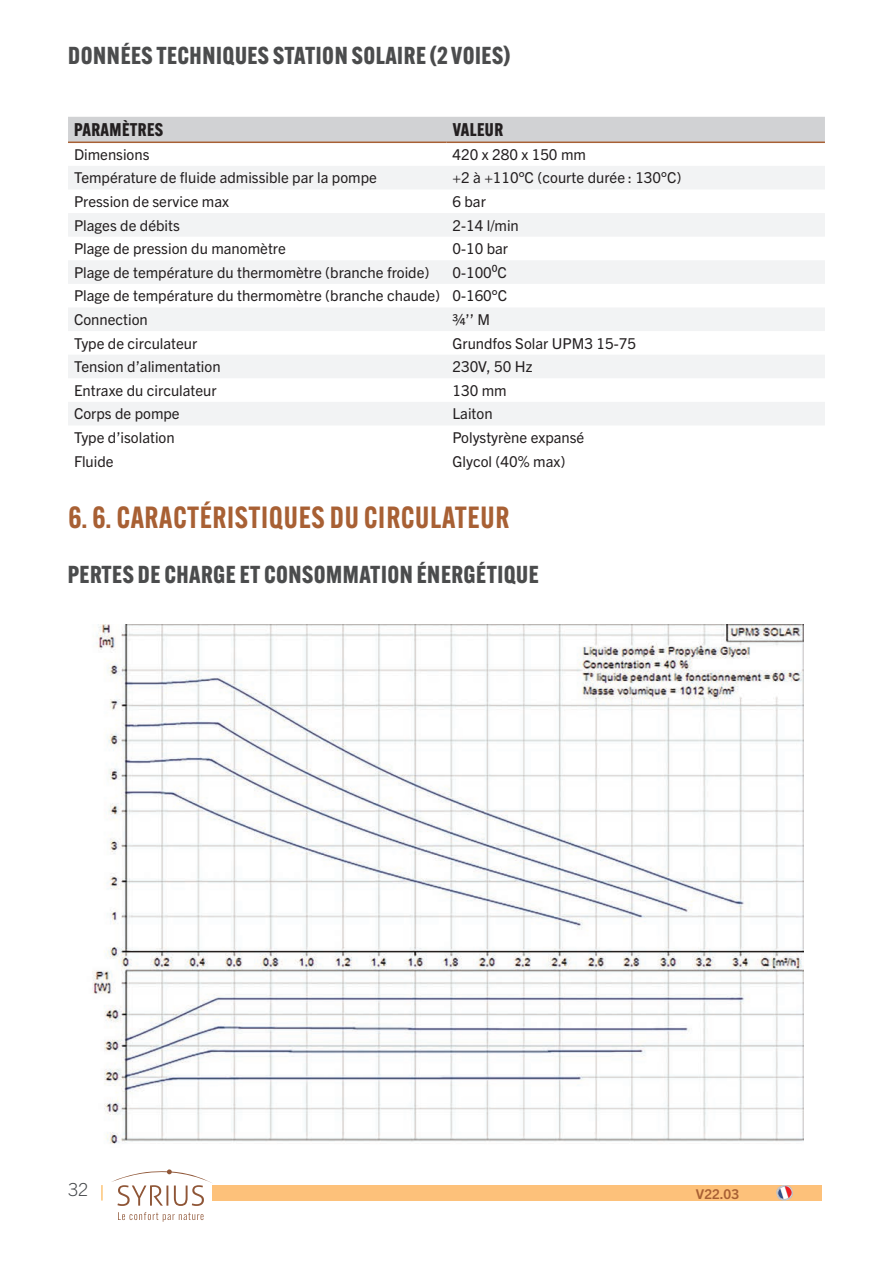
<style>
.page{position:relative;width:893px;height:1263px;background:#fff}
.page>*{position:absolute;margin:0;border:0;box-sizing:border-box;transform-origin:0 0}
.t1{font:600 30px "Alternate Gothic ATF";letter-spacing:.02em;color:#a86034}
.t2{font:700 24px "Alternate Gothic ATF";letter-spacing:.02em;color:#4b4c4d}
.t3{font:700 18px "Alternate Gothic ATF";letter-spacing:.02em;color:#231f20}
.t4{font:300 18px "Trade Gothic Next LT Pro";color:#46494c}
.t5{font:15px "Trade Gothic Next LT Pro";color:#231f20}
.t6{font:700 13.5px "Trade Gothic Next LT Pro";color:#a86034}
</style>
<div class="page">
<svg style="left:112px;top:1169px;width:100px;height:37px"></svg>
<svg style="left:118px;top:1212px;width:86px;height:10px"></svg>
<svg style="left:101px;top:1185px;width:2px;height:15px"></svg>
<div style="left:212px;top:1185px;width:610px;height:15px;background:#fdc17a"></div>
<svg style="left:776px;top:1185px;width:17px;height:15px"></svg>
<div style="left:68px;top:117px;width:757px;height:25px;background:#d1d2d4"></div>
<div style="left:68px;top:166px;width:757px;height:23px;background:#f2f3f4"></div>
<svg style="left:68px;top:213px;width:757px;height:212px;fill:#f2f3f4"></svg>
<hr style="left:68px;top:142px;width:378px;height:1px;background:#a86034">
<hr style="left:446px;top:142px;width:379px;height:1px;background:#a86034">
<img style="left:92px;top:625px;width:711px;height:519px">
<p class="t2" style="left:68px;top:41px;width:443px">DONNÉES TECHNIQUES STATION SOLAIRE (2 VOIES)</p>
<p class="t3" style="left:74px;top:119px;width:90px">PARAMÈTRES</p>
<p class="t3" style="left:453px;top:119px;width:52px">VALEUR</p>
<p class="t5" style="left:74px;top:144px;width:77px">Dimensions</p>
<p class="t5" style="left:452px;top:144px;width:135px">420 x 280 x 150 mm</p>
<p class="t5" style="left:74px;top:168px;width:304px">Température de fluide admissible par la pompe</p>
<p class="t5" style="left:452px;top:168px;width:230px">+2 à +110°C (courte durée : 130°C)</p>
<p class="t5" style="left:74px;top:191px;width:156px">Pression de service max</p>
<p class="t5" style="left:452px;top:191px;width:35px">6 bar</p>
<p class="t5" style="left:74px;top:215px;width:107px">Plages de débits</p>
<p class="t5" style="left:452px;top:215px;width:68px">2-14 l/min</p>
<p class="t5" style="left:74px;top:238px;width:213px">Plage de pression du manomètre</p>
<p class="t5" style="left:452px;top:238px;width:57px">0-10 bar</p>
<p class="t5" style="left:74px;top:262px;width:357px">Plage de température du thermomètre (branche froide)</p>
<p class="t5" style="left:452px;top:262px;width:56px">0-100⁰C</p>
<p class="t5" style="left:74px;top:286px;width:368px">Plage de température du thermomètre (branche chaude)</p>
<p class="t5" style="left:452px;top:286px;width:56px">0-160°C</p>
<p class="t5" style="left:74px;top:309px;width:75px">Connection</p>
<p class="t5" style="left:452px;top:309px;width:39px">¾’’ M</p>
<p class="t5" style="left:74px;top:333px;width:125px">Type de circulateur</p>
<p class="t5" style="left:452px;top:333px;width:185px">Grundfos Solar UPM3 15-75</p>
<p class="t5" style="left:74px;top:356px;width:148px">Tension d’alimentation</p>
<p class="t5" style="left:452px;top:356px;width:82px">230V, 50 Hz</p>
<p class="t5" style="left:74px;top:380px;width:144px">Entraxe du circulateur</p>
<p class="t5" style="left:452px;top:380px;width:56px">130 mm</p>
<p class="t5" style="left:74px;top:404px;width:107px">Corps de pompe</p>
<p class="t5" style="left:452px;top:404px;width:42px">Laiton</p>
<p class="t5" style="left:74px;top:427px;width:102px">Type d’isolation</p>
<p class="t5" style="left:452px;top:427px;width:133px">Polystyrène expansé</p>
<p class="t5" style="left:74px;top:451px;width:41px">Fluide</p>
<p class="t5" style="left:452px;top:451px;width:114px">Glycol (40% max)</p>
<p class="t1" style="left:68px;top:498px;width:443px">6. 6. CARACTÉRISTIQUES DU CIRCULATEUR</p>
<p class="t2" style="left:68px;top:559px;width:472px">PERTES DE CHARGE ET CONSOMMATION ÉNERGÉTIQUE</p>
<p class="t4" style="left:68px;top:1176px;width:22px">32</p>
<p class="t6" style="left:696px;top:1184px;width:45px">V22.03</p>
</div>
